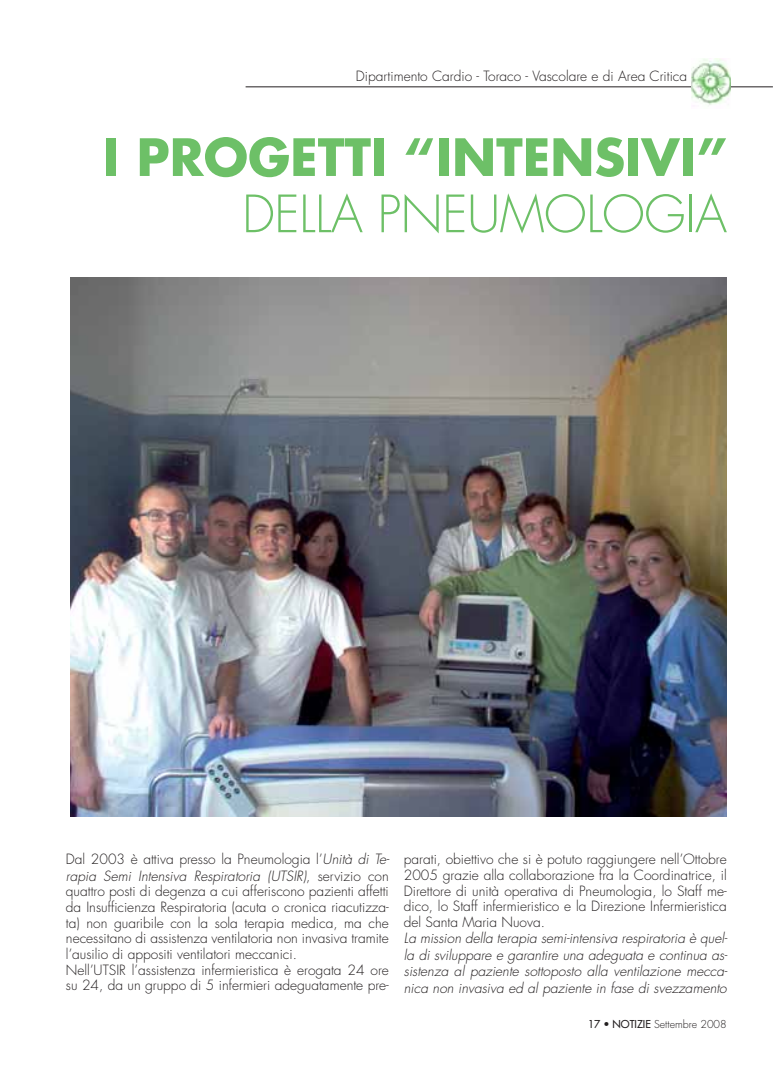
<style>
.page{position:relative;width:780px;height:1088px;background:#fff}
.page>*{position:absolute;margin:0;border:0;box-sizing:border-box;transform-origin:0 0}
.t1{font:700 50px "Futura";color:#6dc067}
.t2{font:300 50px "Futura";letter-spacing:-.01em;color:#6dc067}
.t3{font:300 13.75px/15.8px "Futura";color:#231f20}
.t4{font:italic 300 13.75px/16.5px "Futura";color:#231f20;text-align:justify}
.t5{font:300 10.62px "Futura";color:#231f20}
.s1{font-style:italic}
.s2{font-weight:400}
</style>
<div class="page">
<hr style="left:245px;top:86px;width:527px;height:1px;background:#231f20">
<img style="left:691px;top:58px;width:39px;height:48px">
<img style="left:71px;top:277px;width:655px;height:539px">
<p class="t3" style="left:356px;top:69px;width:333px">Dipartimento Cardio - Toraco - Vascolare e di Area Critica</p>
<h1 class="t1" style="left:103px;top:134px;width:625px">I PROGETTI “INTENSIVI”</h1>
<h1 class="t2" style="left:242px;top:191px;width:486px">DELLA PNEUMOLOGIA</h1>
<p class="t3" style="left:66px;top:852px;width:325px">Dal 2003 è attiva presso la Pneumologia l’<span class="s1">Unità di Te&shy;rapia Semi Intensiva Respiratoria (UTSIR)</span>, servizio con quattro posti di degenza a cui afferiscono pazienti affetti da Insufficienza Respiratoria (acuta o cronica riacutizza&shy;ta) non guaribile con la sola terapia medica, ma che necessitano di assistenza ventilatoria non invasiva tramite l’ausilio di appositi ventilatori meccanici.<br>Nell’UTSIR l’assistenza infermieristica è erogata 24 ore su 24, da un gruppo di 5 infermieri adeguatamente pre-</p>
<p class="t3" style="left:404px;top:853px;width:324px;text-align:justify">parati, obiettivo che si è potuto raggiungere nell’Ottobre 2005 grazie alla collaborazione fra la Coordinatrice, il Direttore di unità operativa di Pneumologia, lo Staff me&shy;dico, lo Staff infermieristico e la Direzione Infermieristica del Santa Maria Nuova.</p>
<p class="t4" style="left:404px;top:931px;width:325px">La mission della terapia semi-intensiva respiratoria è quel&shy;la di sviluppare e garantire una adeguata e continua as&shy;sistenza al paziente sottoposto alla ventilazione mecca&shy;nica non invasiva ed al paziente in fase di svezzamento</p>
<p class="t5" style="left:588px;top:1019px;width:140px"><span class="s2">17 • NOTIZIE</span> Settembre 2008</p>
</div>
